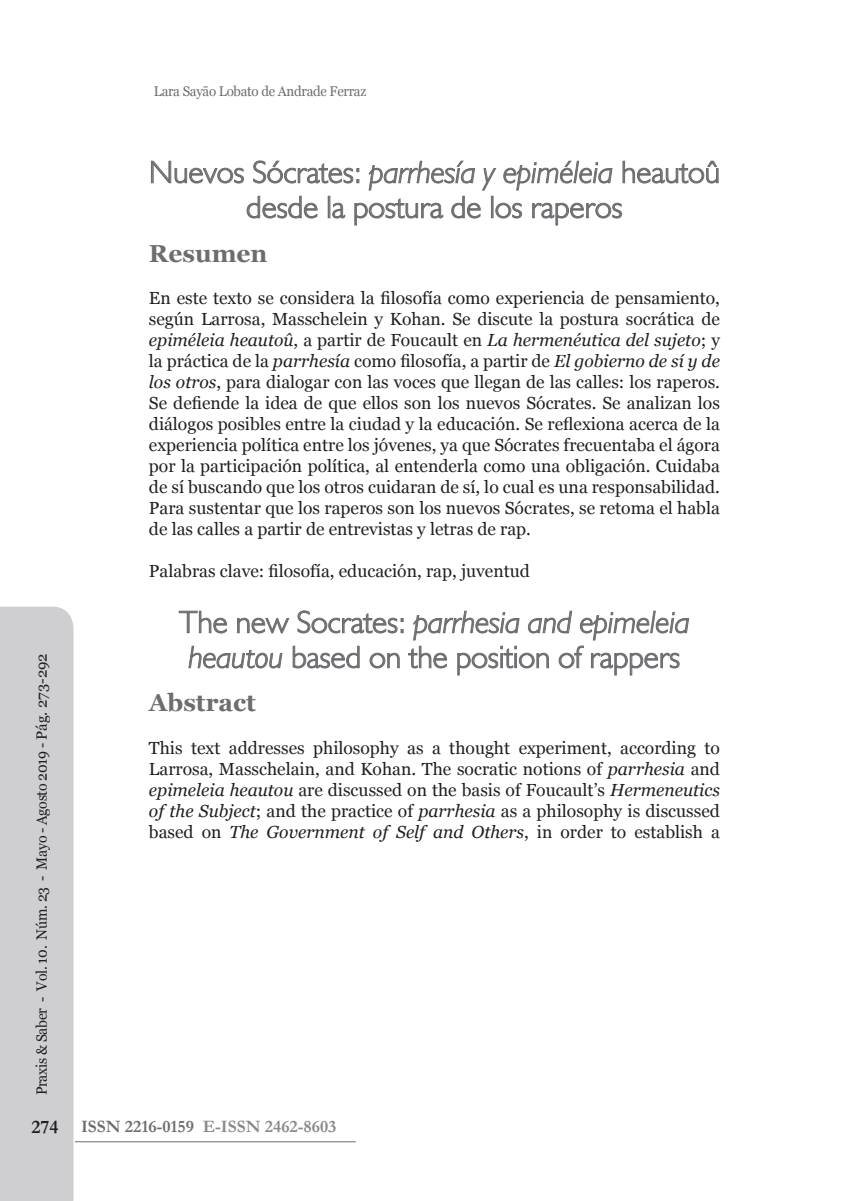
<style>
.page{position:relative;width:859px;height:1201px;background:#fff}
.page>*{position:absolute;margin:0;border:0;box-sizing:border-box;transform-origin:0 0}
.t1{font:300 31.5px/35px "Humanist 521 BT";color:#6c6d70;text-align:center}
.t2{font:700 24.5px "Georgia";color:#6c6d70}
.t3{font:17.5px/21px "Georgia";color:#231f20;text-align:justify}
.t4{font:600 17.5px "Garamond";color:#888}
.t5{font:14.88px "Georgia";letter-spacing:-.02em;color:#231f20;scale:.95 1}
.t6{font:14px "Georgia";letter-spacing:-.02em;color:#6c6d70;scale:.95 1}
.s1{font-style:italic}
.s2{font-size:19.25px;color:#231f20}
.s3{color:#6c6d70}
</style>
<div class="page">
<div style="left:0;top:606px;width:73px;height:594px;background:#cfcfd1"></div>
<hr style="left:75px;top:1141px;width:280px;height:1px;background:#6c6c6e">
<svg style="left:151px;top:160px;width:567px;height:66px"></svg>
<svg style="left:178px;top:610px;width:511px;height:65px"></svg>
<p class="t6" style="left:154px;top:82px;width:225px">Lara Sayão Lobato de Andrade Ferraz</p>
<h1 class="t1" style="left:149px;top:154px;width:572px">Nuevos Sócrates: <span class="s1">parrhesía y epiméleia</span> heautoû desde la postura de los raperos</h1>
<h2 class="t2" style="left:149px;top:237px;width:120px">Resumen</h2>
<p class="t3" style="left:149px;top:287px;width:572px">En este texto se considera la filosofía como experiencia de pensamiento, según Larrosa, Masschelein y Kohan. Se discute la postura socrática de <span class="s1">epiméleia heautoû</span>, a partir de Foucault en <span class="s1">La hermenéutica del sujeto</span>; y la práctica de la <span class="s1">parrhesía</span> como filosofía, a partir de <span class="s1">El gobierno de sí y de los otros</span>, para dialogar con las voces que llegan de las calles: los raperos.<br>Se defiende la idea de que ellos son los nuevos Sócrates. Se analizan los diálogos posibles entre la ciudad y la educación. Se reflexiona acerca de la experiencia política entre los jóvenes, ya que Sócrates frecuentaba el ágora por la participación política, al entenderla como una obligación. Cuidaba de sí buscando que los otros cuidaran de sí, lo cual es una responsabilidad.<br>Para sustentar que los raperos son los nuevos Sócrates, se retoma el habla de las calles a partir de entrevistas y letras de rap.</p>
<p class="t3" style="left:149px;top:560px;width:382px">Palabras clave: filosofía, educación, rap, juventud</p>
<h1 class="t1" style="left:179px;top:604px;width:512px">The new Socrates: <span class="s1">parrhesia and epimeleia heautou</span> based on the position of rappers</h1>
<h2 class="t2" style="left:149px;top:687px;width:108px">Abstract</h2>
<p class="t3" style="left:149px;top:737px;width:572px">This text addresses philosophy as a thought experiment, according to Larrosa, Masschelain, and Kohan. The socratic notions of <span class="s1">parrhesia</span> and <span class="s1">epimeleia heautou</span> are discussed on the basis of Foucault’s <span class="s1">Hermeneutics of the Subject</span>; and the practice of <span class="s1">parrhesia</span> as a philosophy is discussed based on <span class="s1">The Government of Self and Others</span>, in order to establish a</p>
<p class="t5" style="left:33px;top:1095px;width:467px;rotate:-90deg">Praxis &amp; Saber - Vol. 10. Núm. 23 - Mayo - Agosto 2019 - Pág. 273-292</p>
<p class="t4" style="left:31px;top:1114px;width:306px"><span class="s2">274</span> <span class="s3">ISSN 2216-0159</span> E-ISSN 2462-8603</p>
</div>
